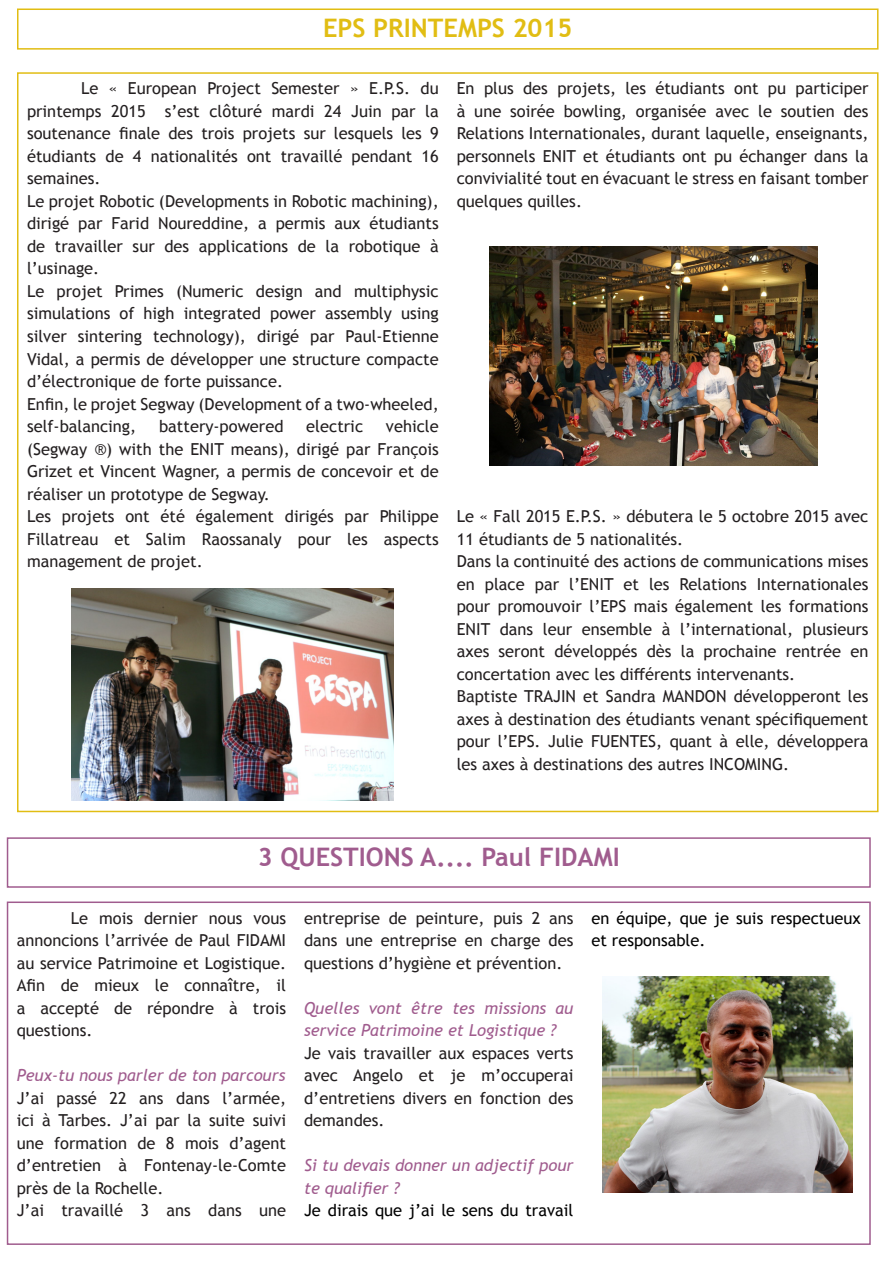
<style>
.page{position:relative;width:893px;height:1263px;background:#fff}
.page>*{position:absolute;margin:0;border:0;box-sizing:border-box;transform-origin:0 0}
.t1{font:700 25.5px "Trebuchet MS";color:#a05c8e}
.t2{font:700 25.5px "Trebuchet MS";color:#e1bd13}
.t3{font:16.5px/22.5px "Trebuchet MS";color:#231f20;text-align:justify}
.t4{font:italic 16.5px/22.5px "Trebuchet MS";color:#a05c8e}
.t5{font:16.5px/22.5px "Trebuchet MS";color:#000}
</style>
<div class="page">
<div style="left:17px;top:9px;width:861px;height:41px;border:2px solid #e1bd13"></div>
<div style="left:7px;top:901px;width:864px;height:344px;border:2px solid #a05c8e"></div>
<div style="left:7px;top:837px;width:864px;height:51px;border:2px solid #a05c8e"></div>
<img style="left:72px;top:589px;width:322px;height:211px">
<img style="left:489px;top:246px;width:328px;height:219px">
<img style="left:602px;top:977px;width:251px;height:215px">
<p class="t2" style="left:323px;top:12px;width:251px">EPS PRINTEMPS 2015</p>
<p class="t3" style="left:27px;top:77px;width:413px;text-indent:54px">Le « European Project Semester » E.P.S. du printemps 2015 s’est clôturé mardi 24 Juin par la soutenance finale des trois projets sur lesquels les 9 étudiants de 4 nationalités ont travaillé pendant 16 semaines.</p>
<p class="t3" style="left:27px;top:190px;width:413px">Le projet Robotic (Developments in Robotic machining), dirigé par Farid Noureddine, a permis aux étudiants de travailler sur des applications de la robotique à l’usinage.</p>
<p class="t3" style="left:27px;top:280px;width:413px">Le projet Primes (Numeric design and multiphysic simulations of high integrated power assembly using silver sintering technology), dirigé par Paul-Etienne Vidal, a permis de développer une structure compacte d’électronique de forte puissance.</p>
<p class="t3" style="left:27px;top:392px;width:413px">Enfin, le projet Segway (Development of a two-wheeled, self-balancing,</p>
<p class="t3" style="left:27px;top:415px;width:413px;text-indent:359px">vehicle (Segway ®) with the ENIT means), dirigé par François Grizet et Vincent Wagner, a permis de concevoir et de réaliser un prototype de Segway.</p>
<p class="t3" style="left:27px;top:505px;width:413px">Les projets ont été également dirigés par Philippe Fillatreau et Salim Raossanaly pour les aspects management de projet.</p>
<p class="t3" style="left:159px;top:415px;width:126px">battery-powered</p>
<p class="t3" style="left:306px;top:415px;width:58px">electric</p>
<p class="t3" style="left:457px;top:77px;width:413px">En plus des projets, les étudiants ont pu participer à une soirée bowling, organisée avec le soutien des Relations Internationales, durant laquelle, enseignants, personnels ENIT et étudiants ont pu échanger dans la convivialité tout en évacuant le stress en faisant tomber quelques quilles.</p>
<p class="t3" style="left:457px;top:505px;width:413px">Le « Fall 2015 E.P.S. » débutera le 5 octobre 2015 avec<br>11 étudiants de 5 nationalités.</p>
<p class="t3" style="left:457px;top:550px;width:413px">Dans la continuité des actions de communications mises en place par l’ENIT et les Relations Internationales pour promouvoir l’EPS mais également les formations ENIT dans leur ensemble à l’international, plusieurs axes seront développés dès la prochaine rentrée en concertation avec les différents intervenants.</p>
<p class="t3" style="left:457px;top:685px;width:413px">Baptiste TRAJIN et Sandra MANDON développeront les axes à destination des étudiants venant spécifiquement pour l’EPS. Julie FUENTES, quant à elle, développera les axes à destinations des autres INCOMING.</p>
<p class="t1" style="left:258px;top:841px;width:363px">3 QUESTIONS A.... Paul FIDAMI</p>
<p class="t3" style="left:17px;top:906px;width:271px;text-indent:54px">Le mois dernier nous vous annoncions l’arrivée de Paul FIDAMI au service Patrimoine et Logistique.<br>Afin de mieux le connaître, il a accepté de répondre à trois questions.</p>
<p class="t4" style="left:17px;top:1064px;width:270px">Peux-tu nous parler de ton parcours</p>
<p class="t3" style="left:17px;top:1086px;width:271px">J’ai passé 22 ans dans l’armée, ici à Tarbes. J’ai par la suite suivi une formation de 8 mois d’agent d’entretien à Fontenay-le-Comte près de la Rochelle.</p>
<p class="t3" style="left:17px;top:1199px;width:271px">J’ai travaillé 3 ans dans une</p>
<p class="t3" style="left:304px;top:906px;width:271px">entreprise de peinture, puis 2 ans dans une entreprise en charge des questions d’hygiène et prévention.</p>
<p class="t4" style="left:304px;top:996px;width:271px">Quelles vont être tes missions au service Patrimoine et Logistique ?</p>
<p class="t3" style="left:304px;top:1041px;width:271px">Je vais travailler aux espaces verts avec Angelo et je m’occuperai d’entretiens divers en fonction des demandes.</p>
<p class="t4" style="left:304px;top:1154px;width:271px">Si tu devais donner un adjectif pour te qualifier ?</p>
<p class="t5" style="left:304px;top:1199px;width:271px">Je dirais que j’ai le sens du travail</p>
<p class="t5" style="left:591px;top:906px;width:271px">en équipe, que je suis respectueux et responsable.</p>
</div>
